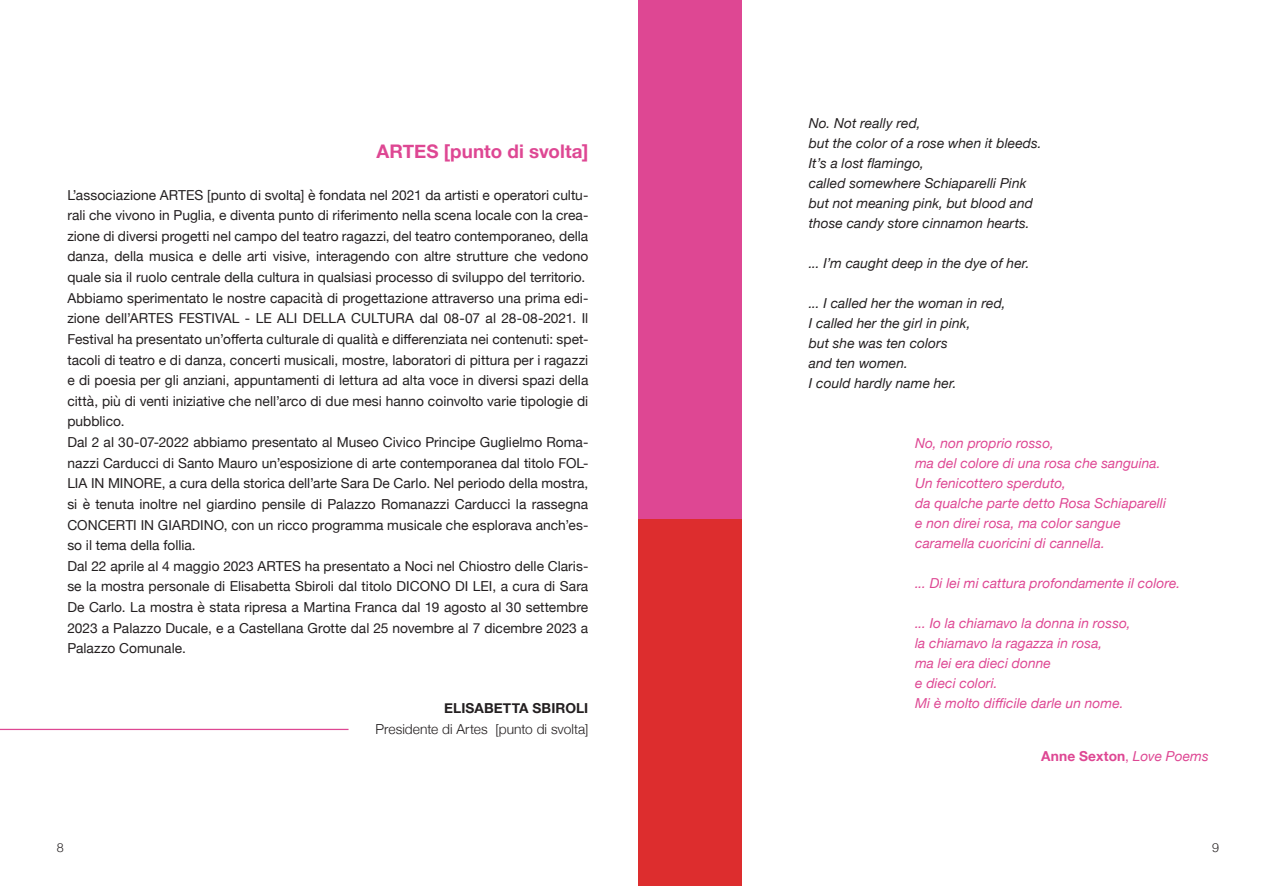
<style>
.page{position:relative;width:1276px;height:886px;background:#fff}
.page>*{position:absolute;margin:0;border:0;box-sizing:border-box;transform-origin:0 0}
.t1{font:700 18.75px "Helvetica Neue";color:#de4793}
.t2{font:13.75px/20.6px "Helvetica Neue";letter-spacing:.005em;color:#231f20;text-align:justify}
.t3{font:italic 13.75px "Helvetica Neue";letter-spacing:.005em;color:#de4793}
.t4{font:italic 13.75px "Helvetica Neue";letter-spacing:.005em;color:#231f20}
.t5{font:300 13.75px "Helvetica Neue";color:#231f20}
.t6{font:700 13.75px "Helvetica Neue";letter-spacing:.01em;color:#de4793}
.t7{font:700 13.75px "Helvetica Neue";letter-spacing:.005em;color:#231f20}
.t8{font:300 12.5px "Helvetica Neue";color:#231f20}
.s1{font-weight:400}
.s2{font-weight:400;font-style:italic}
</style>
<div class="page">
<hr style="left:0;top:729px;width:348px;height:1px;background:#de4793">
<div style="left:638px;top:0;width:104px;height:519px;background:#de4793"></div>
<div style="left:638px;top:519px;width:104px;height:367px;background:#dd2d2e"></div>
<p class="t1" style="left:376px;top:137px;width:213px">ARTES [punto di svolta]</p>
<p class="t2" style="left:67px;top:185px;width:522px">L’associazione ARTES [punto di svolta] è fondata nel 2021 da artisti e operatori cultu&shy;rali che vivono in Puglia, e diventa punto di riferimento nella scena locale con la crea&shy;zione di diversi progetti nel campo del teatro ragazzi, del teatro contemporaneo, della danza, della musica e delle arti visive, interagendo con altre strutture che vedono quale sia il ruolo centrale della cultura in qualsiasi processo di sviluppo del territorio.</p>
<p class="t2" style="left:67px;top:288px;width:522px">Abbiamo sperimentato le nostre capacità di progettazione attraverso una prima edi&shy;zione dell’ARTES FESTIVAL - LE ALI DELLA CULTURA dal 08-07 al 28-08-2021. Il Festival ha presentato un’offerta culturale di qualità e differenziata nei contenuti: spet&shy;tacoli di teatro e di danza, concerti musicali, mostre, laboratori di pittura per i ragazzi e di poesia per gli anziani, appuntamenti di lettura ad alta voce in diversi spazi della città, più di venti iniziative che nell’arco di due mesi hanno coinvolto varie tipologie di pubblico.</p>
<p class="t2" style="left:67px;top:433px;width:522px">Dal 2 al 30-07-2022 abbiamo presentato al Museo Civico Principe Guglielmo Roma&shy;nazzi Carducci di Santo Mauro un’esposizione di arte contemporanea dal titolo FOL-LIA IN MINORE, a cura della storica dell’arte Sara De Carlo. Nel periodo della mostra, si è tenuta inoltre nel giardino pensile di Palazzo Romanazzi Carducci la rassegna CONCERTI IN GIARDINO, con un ricco programma musicale che esplorava anch’es&shy;so il tema della follia.</p>
<p class="t2" style="left:67px;top:556px;width:522px">Dal 22 aprile al 4 maggio 2023 ARTES ha presentato a Noci nel Chiostro delle Claris&shy;se la mostra personale di Elisabetta Sbiroli dal titolo DICONO DI LEI, a cura di Sara De Carlo. La mostra è stata ripresa a Martina Franca dal 19 agosto al 30 settembre 2023 a Palazzo Ducale, e a Castellana Grotte dal 25 novembre al 7 dicembre 2023 a Palazzo Comunale.</p>
<p class="t8" style="left:57px;top:837px;width:8px">8</p>
<p class="t7" style="left:444px;top:698px;width:146px">ELISABETTA SBIROLI</p>
<p class="t5" style="left:375px;top:718px;width:214px">Presidente di Artes [punto di svolta]</p>
<p class="t4" style="left:809px;top:114px;width:113px">No. Not really red,</p>
<p class="t4" style="left:809px;top:134px;width:234px">but the color of a rose when it bleeds.</p>
<p class="t4" style="left:809px;top:154px;width:117px">It’s a lost flamingo,</p>
<p class="t4" style="left:809px;top:174px;width:219px">called somewhere Schiaparelli Pink</p>
<p class="t4" style="left:809px;top:194px;width:226px">but not meaning pink, but blood and</p>
<p class="t4" style="left:809px;top:214px;width:222px">those candy store cinnamon hearts.</p>
<p class="t4" style="left:809px;top:254px;width:222px">... I’m caught deep in the dye of her.</p>
<p class="t4" style="left:809px;top:294px;width:198px">... I called her the woman in red,</p>
<p class="t4" style="left:809px;top:314px;width:163px">I called her the girl in pink,</p>
<p class="t4" style="left:809px;top:334px;width:140px">but she was ten colors</p>
<p class="t4" style="left:809px;top:354px;width:101px">and ten women.</p>
<p class="t4" style="left:809px;top:374px;width:149px">I could hardly name her.</p>
<p class="t3" style="left:915px;top:434px;width:140px">No, non proprio rosso,</p>
<p class="t3" style="left:915px;top:454px;width:247px">ma del colore di una rosa che sanguina.</p>
<p class="t3" style="left:915px;top:474px;width:152px">Un fenicottero sperduto,</p>
<p class="t3" style="left:915px;top:494px;width:252px">da qualche parte detto Rosa Schiaparelli</p>
<p class="t3" style="left:915px;top:514px;width:207px">e non direi rosa, ma color sangue</p>
<p class="t3" style="left:915px;top:534px;width:191px">caramella cuoricini di cannella.</p>
<p class="t3" style="left:915px;top:574px;width:267px">... Di lei mi cattura profondamente il colore.</p>
<p class="t3" style="left:915px;top:614px;width:217px">... Io la chiamavo la donna in rosso,</p>
<p class="t3" style="left:915px;top:634px;width:189px">la chiamavo la ragazza in rosa,</p>
<p class="t3" style="left:915px;top:654px;width:137px">ma lei era dieci donne</p>
<p class="t3" style="left:915px;top:674px;width:84px">e dieci colori.</p>
<p class="t3" style="left:915px;top:694px;width:210px">Mi è molto difficile darle un nome.</p>
<p class="t6" style="left:1041px;top:745px;width:169px">Anne Sexton<span class="s1">,</span> <span class="s2">Love Poems</span></p>
<p class="t8" style="left:1212px;top:837px;width:8px">9</p>
</div>
